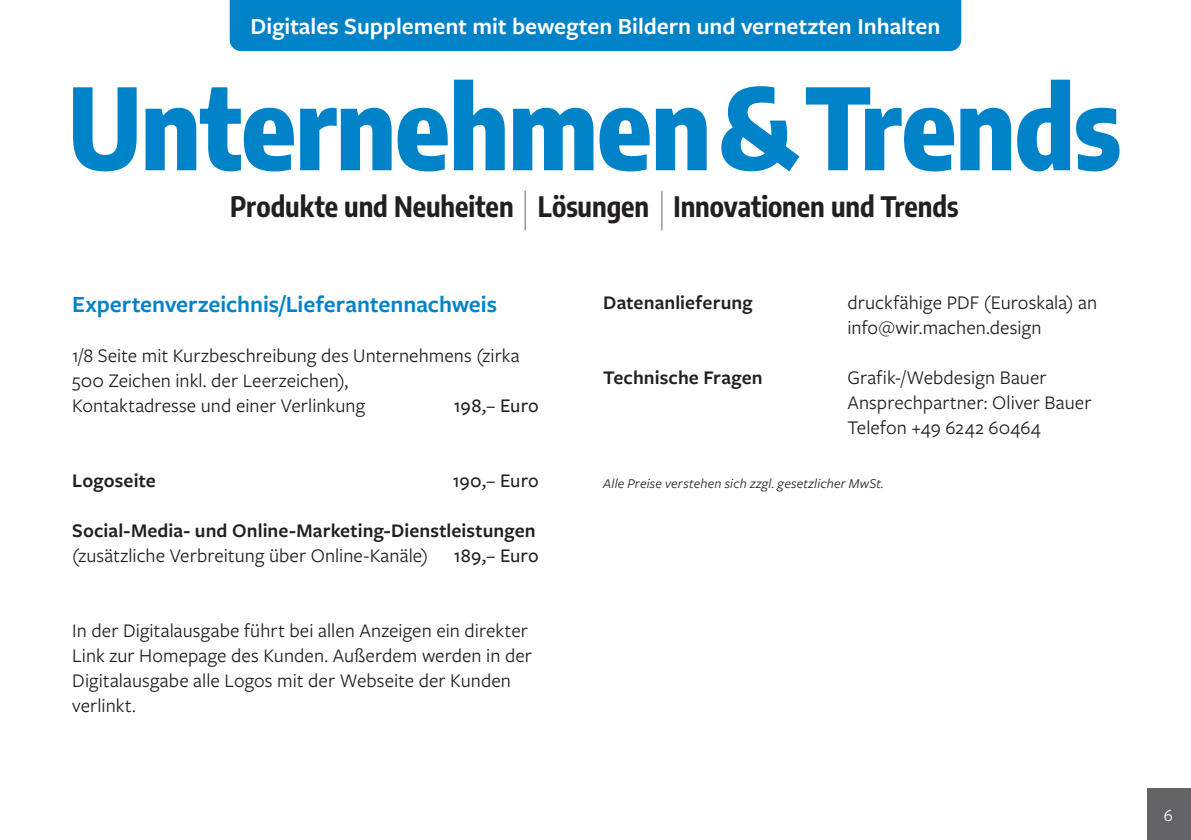
<style>
.page{position:relative;width:1191px;height:840px;background:#fff}
.page>*{position:absolute;margin:0;border:0;box-sizing:border-box;transform-origin:0 0}
.t1{font:800 112px "Encode Sans Condensed";letter-spacing:-.01em;color:#0082c8}
.t2{font:700 28px "Encode Sans Condensed";color:#231f20}
.t3{font:600 24px "Freight Sans Pro";color:#fff}
.t4{font:600 24px "Freight Sans Pro";color:#0082c8}
.t5{font:20px/25px "Freight Sans Pro";letter-spacing:.005em;color:#231f20}
.t6{font:600 20px "Freight Sans Pro";letter-spacing:.005em;color:#231f20}
.t7{font:500 20px "Freight Sans Pro";color:#231f20}
.t8{font:18px "Freight Sans Pro";color:#fff}
.t9{font:italic 14px "Freight Sans Pro";letter-spacing:.015em;color:#231f20}
</style>
<div class="page">
<div style="left:1147px;top:788px;width:44px;height:51px;background:#636366"></div>
<hr style="left:524px;top:190px;width:2px;height:40px;background:#808285">
<hr style="left:661px;top:190px;width:1px;height:40px;background:#808285">
<div style="left:230px;top:0;width:731px;height:51px;background:#0082c8"></div>
<p class="t3" style="left:251px;top:10px;width:691px">Digitales Supplement mit bewegten Bildern und vernetzten Inhalten</p>
<h1 class="t1" style="left:68px;top:42px;width:1054px">Unternehmen &amp; Trends</h1>
<h2 class="t2" style="left:230px;top:186px;width:729px">Produkte und Neuheiten Lösungen Innovationen und Trends</h2>
<p class="t4" style="left:72px;top:287px;width:426px">Expertenverzeichnis/Lieferantennachweis</p>
<p class="t5" style="left:72px;top:342px;width:449px">1/8 Seite mit Kurzbeschreibung des Unternehmens (zirka<br>500 Zeichen inkl. der Leerzeichen),<br>Kontaktadresse und einer Verlinkung</p>
<p class="t7" style="left:454px;top:392px;width:86px">198,– Euro</p>
<p class="t6" style="left:72px;top:466px;width:85px">Logoseite</p>
<p class="t7" style="left:453px;top:467px;width:88px">190,– Euro</p>
<p class="t6" style="left:72px;top:516px;width:465px">Social-Media- und Online-Marketing-Dienstleistungen</p>
<p class="t5" style="left:72px;top:542px;width:357px">(zusätzliche Verbreitung über Online-Kanäle)</p>
<p class="t7" style="left:454px;top:542px;width:86px">189,– Euro</p>
<p class="t5" style="left:72px;top:617px;width:461px">In der Digitalausgabe führt bei allen Anzeigen ein direkter Link zur Homepage des Kunden. Außerdem werden in der Digitalausgabe alle Logos mit der Webseite der Kunden verlinkt.</p>
<p class="t6" style="left:603px;top:289px;width:151px">Datenanlieferung</p>
<p class="t5" style="left:847px;top:289px;width:251px">druckfähige PDF (Euroskala) an info@wir.machen.design</p>
<p class="t6" style="left:603px;top:364px;width:161px">Technische Fragen</p>
<p class="t5" style="left:847px;top:364px;width:246px">Grafik-/Webdesign Bauer<br>Ansprechpartner: Oliver Bauer<br>Telefon +49 6242 60464</p>
<p class="t9" style="left:603px;top:474px;width:282px">Alle Preise verstehen sich zzgl. gesetzlicher MwSt.</p>
<p class="t8" style="left:1163px;top:802px;width:11px">6</p>
</div>
